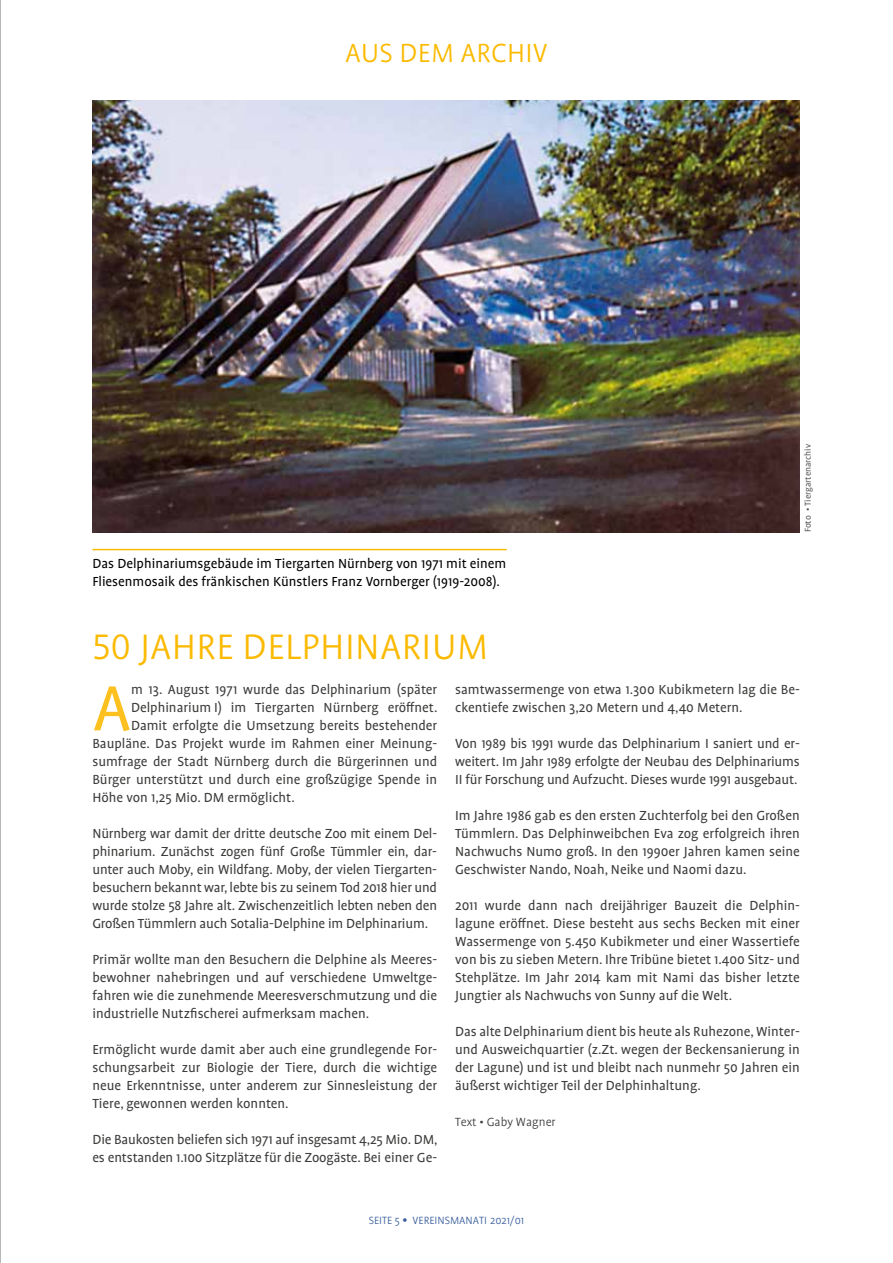
<style>
.page{position:relative;width:893px;height:1263px;background:#fff}
.page>*{position:absolute;margin:0;border:0;box-sizing:border-box;transform-origin:0 0}
.t1{font:72.9px "Profile OT";color:#fcc11f}
.t2{font:300 40.5px "Profile OT";letter-spacing:.01em;color:#fbba00}
.t3{font:300 30px "Profile OT";letter-spacing:.01em;color:#fbba00}
.t4{font:15px/18px "Profile OT";color:#3c3c3b;text-align:justify}
.t5{font:15px/18px "Profile OT";color:#000}
.t6{font:300 13.5px "Profile";color:#3c3c3b}
.t7{font:300 12px "Profile";color:#3b5f9d}
.t8{font:9.75px "Profile OT";color:#575756}
.s1{font-family:"OFL Goudy St M";font-weight:400}
</style>
<div class="page">
<hr style="left:0;top:0;width:1px;height:1263px;background:#706f6f">
<img style="left:92px;top:101px;width:708px;height:431px">
<hr style="left:92px;top:549px;width:415px;height:1px;background:#fbba00">
<h3 class="t3" style="left:345px;top:37px;width:204px">AUS DEM ARCHIV</h3>
<p class="t5" style="left:92px;top:556px;width:415px">Das Delphinariumsgebäude im Tiergarten Nürnberg von 1971 mit einem<br>Fliesenmosaik des fränkischen Künstlers Franz Vornberger (1919-2008).</p>
<h2 class="t2" style="left:92px;top:626px;width:397px">50 JAHRE DELPHINARIUM</h2>
<p class="t8" style="left:803px;top:532px;width:90px;rotate:-90deg">Foto • Tiergartenarchiv</p>
<h1 class="t1" style="left:92px;top:670px;width:40px">A</h1>
<p class="t4" style="left:131px;top:682px;width:308px">m 13. August 1971 wurde das Delphinarium (später</p>
<p class="t4" style="left:131px;top:700px;width:308px">Delphinarium I) im Tiergarten Nürnberg eröffnet.</p>
<p class="t4" style="left:131px;top:718px;width:308px">Damit erfolgte die Umsetzung bereits bestehender</p>
<p class="t4" style="left:92px;top:736px;width:346px">Baupläne. Das Projekt wurde im Rahmen einer Meinung-</p>
<p class="t4" style="left:92px;top:754px;width:346px">sumfrage der Stadt Nürnberg durch die Bürgerinnen und</p>
<p class="t4" style="left:92px;top:772px;width:346px">Bürger unterstützt und durch eine großzügige Spende in</p>
<p class="t4" style="left:92px;top:790px;width:204px">Höhe von 1,25 Mio. DM ermöglicht.</p>
<p class="t4" style="left:92px;top:826px;width:346px">Nürnberg war damit der dritte deutsche Zoo mit einem Del&shy;phinarium. Zunächst zogen fünf Große Tümmler ein, dar&shy;unter auch Moby, ein Wildfang. Moby, der vielen Tiergarten&shy;besuchern bekannt war, lebte bis zu seinem Tod 2018 hier und wurde stolze 58 Jahre alt. Zwischenzeitlich lebten neben den Großen Tümmlern auch Sotalia-Delphine im Delphinarium.</p>
<p class="t4" style="left:92px;top:952px;width:346px">Primär wollte man den Besuchern die Delphine als Meeres&shy;bewohner nahebringen und auf verschiedene Umweltge&shy;fahren wie die zunehmende Meeresverschmutzung und die industrielle Nutzfischerei aufmerksam machen.</p>
<p class="t4" style="left:92px;top:1042px;width:346px">Ermöglicht wurde damit aber auch eine grundlegende For&shy;schungsarbeit zur Biologie der Tiere, durch die wichtige neue Erkenntnisse, unter anderem zur Sinnesleistung der Tiere, gewonnen werden konnten.</p>
<p class="t4" style="left:92px;top:1132px;width:347px">Die Baukosten beliefen sich 1971 auf insgesamt 4,25 Mio. DM, es entstanden 1.100 Sitzplätze für die Zoogäste. Bei einer Ge-</p>
<p class="t4" style="left:455px;top:682px;width:346px">samtwassermenge von etwa 1.300 Kubikmetern lag die Be&shy;ckentiefe zwischen 3,20 Metern und 4,40 Metern.</p>
<p class="t4" style="left:455px;top:736px;width:346px">Von 1989 bis 1991 wurde das Delphinarium I saniert und er&shy;weitert. Im Jahr 1989 erfolgte der Neubau des Delphinariums II für Forschung und Aufzucht. Dieses wurde 1991 ausgebaut.</p>
<p class="t4" style="left:455px;top:808px;width:346px">Im Jahre 1986 gab es den ersten Zuchterfolg bei den Großen Tümmlern. Das Delphinweibchen Eva zog erfolgreich ihren Nachwuchs Numo groß. In den 1990er Jahren kamen seine Geschwister Nando, Noah, Neike und Naomi dazu.</p>
<p class="t4" style="left:455px;top:898px;width:346px">2011 wurde dann nach dreijähriger Bauzeit die Delphin&shy;lagune eröffnet. Diese besteht aus sechs Becken mit einer Wassermenge von 5.450 Kubikmeter und einer Wassertiefe von bis zu sieben Metern. Ihre Tribüne bietet 1.400 Sitz- und Stehplätze. Im Jahr 2014 kam mit Nami das bisher letzte Jungtier als Nachwuchs von Sunny auf die Welt.</p>
<p class="t4" style="left:455px;top:1024px;width:346px">Das alte Delphinarium dient bis heute als Ruhezone, Winter&shy;und Ausweichquartier (z.Zt. wegen der Beckensanierung in der Lagune) und ist und bleibt nach nunmehr 50 Jahren ein äußerst wichtiger Teil der Delphinhaltung.</p>
<p class="t6" style="left:455px;top:1115px;width:102px">Text • Gaby Wagner</p>
<p class="t7" style="left:369px;top:1214px;width:157px">SEITE 5 <span class="s1">•</span> VEREINSMANATI 2021/01</p>
</div>
